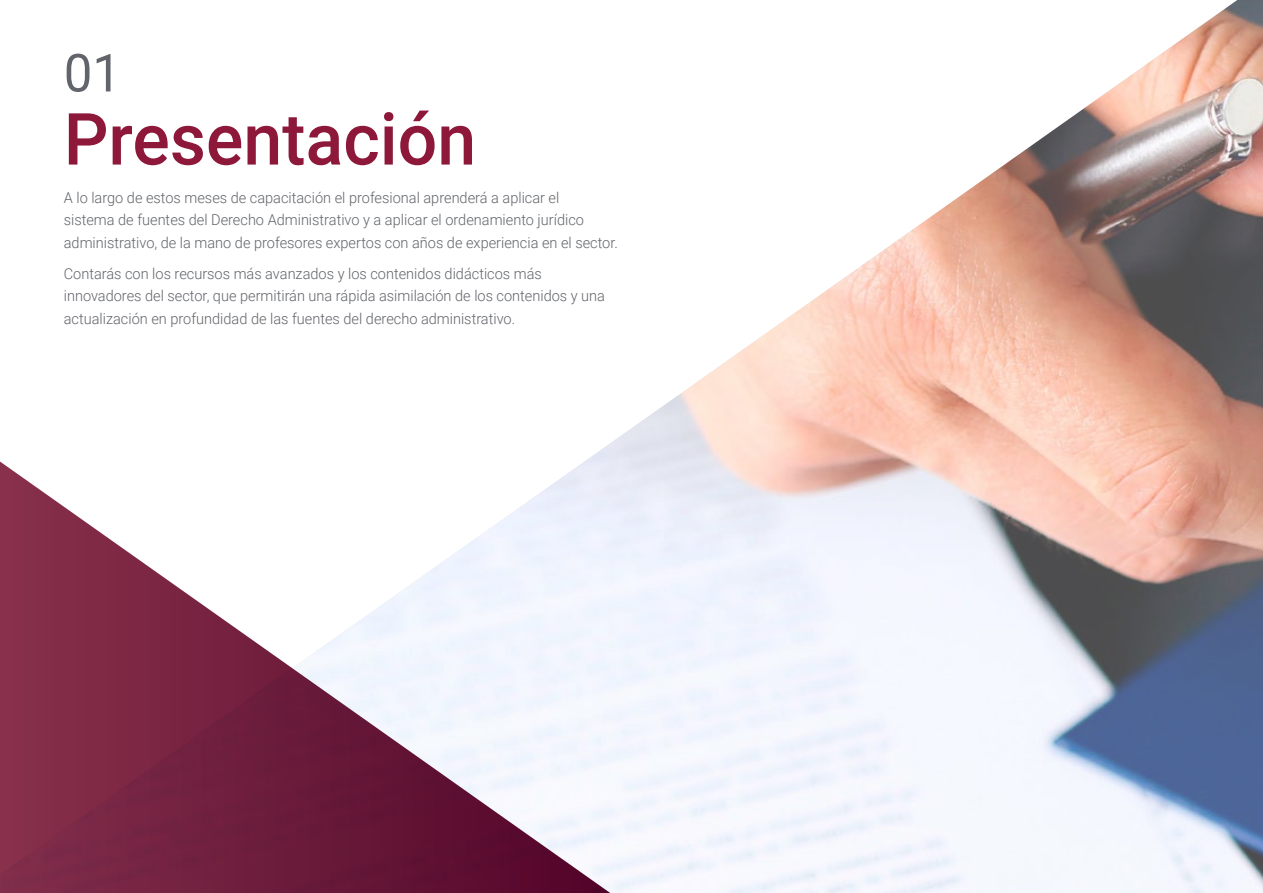
<style>
.page{position:relative;width:1263px;height:893px;background:#fff}
.page>*{position:absolute;margin:0;border:0;box-sizing:border-box;transform-origin:0 0}
.t1{font:500 72px "Roboto";color:#8d183a}
.t2{font:52.5px "Roboto";color:#61646a}
.t3{font:300 15px/22.5px "Roboto";color:#61646a}
</style>
<div class="page">
<img style="left:607px;top:0;width:656px;height:893px">
<svg style="left:0;top:446px;width:640px;height:447px"></svg>
<h2 class="t2" style="left:64px;top:36px;width:59px">01</h2>
<h1 class="t1" style="left:64px;top:89px;width:414px">Presentación</h1>
<p class="t3" style="left:64px;top:185px;width:556px">A lo largo de estos meses de capacitación el profesional aprenderá a aplicar el<br>sistema de fuentes del Derecho Administrativo y a aplicar el ordenamiento jurídico administrativo, de la mano de profesores expertos con años de experiencia en el sector.</p>
<p class="t3" style="left:64px;top:261px;width:543px">Contarás con los recursos más avanzados y los contenidos didácticos más innovadores del sector, que permitirán una rápida asimilación de los contenidos y una actualización en profundidad de las fuentes del derecho administrativo.</p>
</div>
